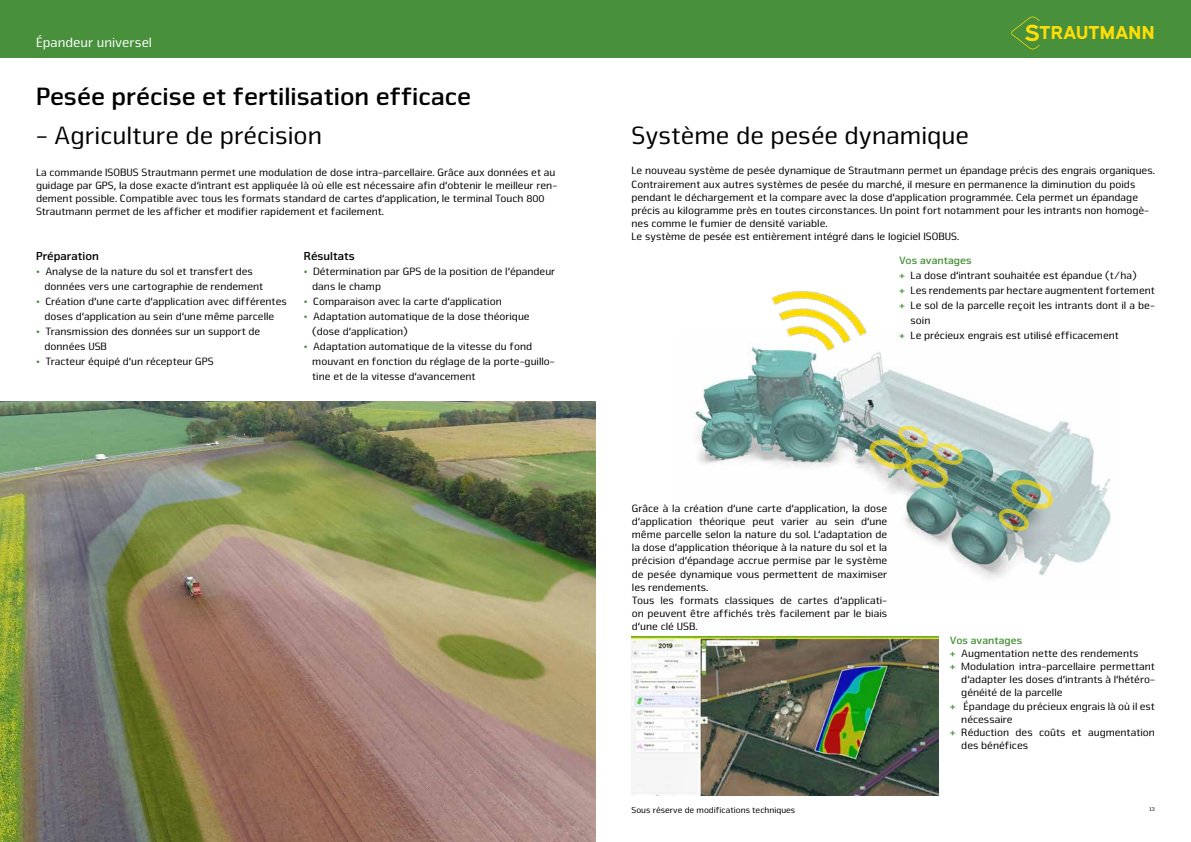
<style>
.page{position:relative;width:1191px;height:842px;background:#fff}
.page>*{position:absolute;margin:0;border:0;box-sizing:border-box;transform-origin:0 0}
.t1{font:26px "Nuri Pro";color:#000}
.t2{font:700 26px "Nuri Pro";color:#000}
.t3{font:700 18.7px "Expressway Rg";color:#ffdd06}
.t4{font:14px "Nuri Pro";color:#fff}
.t5{font:700 12px "Nuri Pro";color:#000}
.t6{font:11px/13.2px "Nuri Pro";color:#000}
.t7{font:700 11px "Nuri Pro";color:#48903c}
.t8{font:9px "Nuri Pro";color:#000}
.t9{font:6px "Nuri Pro";color:#000}
.s1{color:#48903c}
.s2{font-size:23.4px}
.s3{font-weight:700;color:#48903c}
</style>
<div class="page">
<div style="left:0;top:0;width:1191px;height:57px;background:#48903c"></div>
<svg style="left:1011px;top:16px;width:28px;height:33px"></svg>
<img style="left:0;top:401px;width:595px;height:441px">
<img style="left:695px;top:375px;width:416px;height:204px">
<img style="left:720px;top:290px;width:184px;height:120px">
<img style="left:631px;top:636px;width:307px;height:159px">
<img style="left:864px;top:421px;width:103px;height:68px">
<img style="left:994px;top:474px;width:64px;height:58px">
<p class="t4" style="left:36px;top:34px;width:118px">Épandeur universel</p>
<h1 class="t2" style="left:36px;top:81px;width:437px">Pesée précise et fertilisation efficace</h1>
<h1 class="t1" style="left:36px;top:120px;width:287px">- Agriculture de précision</h1>
<p class="t6" style="left:36px;top:166px;width:523px">La commande ISOBUS Strautmann permet une modulation de dose intra-parcellaire. Grâce aux données et au guidage par GPS, la dose exacte d‘intrant est appliquée là où elle est nécessaire afin d‘obtenir le meilleur ren&shy;dement possible. Compatible avec tous les formats standard de cartes d‘application, le terminal Touch 800<br>Strautmann permet de les afficher et modifier rapidement et facilement.</p>
<p class="t5" style="left:304px;top:249px;width:52px">Résultats</p>
<p class="t6" style="left:312px;top:264px;width:245px;line-height:15px;text-indent:-9px"><span class="s1">•</span> Détermination par GPS de la position de l‘épandeur dans le champ</p>
<p class="t6" style="left:304px;top:295px;width:199px"><span class="s1">•</span> Comparaison avec la carte d‘application</p>
<p class="t6" style="left:312px;top:309px;width:219px;line-height:15px;text-indent:-9px"><span class="s1">•</span> Adaptation automatique de la dose théorique (dose d‘application)</p>
<p class="t6" style="left:312px;top:339px;width:244px;line-height:15px;text-indent:-9px"><span class="s1">•</span> Adaptation automatique de la vitesse du fond mouvant en fonction du réglage de la porte-guillo&shy;tine et de la vitesse d‘avancement</p>
<p class="t5" style="left:36px;top:248px;width:64px">Préparation</p>
<p class="t6" style="left:45px;top:264px;width:220px;line-height:15px;text-indent:-9px"><span class="s1">•</span> Analyse de la nature du sol et transfert des données vers une cartographie de rendement</p>
<p class="t6" style="left:36px;top:294px;width:252px;line-height:15px;text-align:center"><span class="s1">•</span> Création d‘une carte d‘application avec différentes doses d‘application au sein d‘une même parcelle</p>
<p class="t6" style="left:45px;top:324px;width:217px;line-height:15px;text-indent:-9px"><span class="s1">•</span> Transmission des données sur un support de données USB</p>
<p class="t6" style="left:36px;top:354px;width:179px"><span class="s1">•</span> Tracteur équipé d‘un récepteur GPS</p>
<h1 class="t1" style="left:631px;top:120px;width:339px">Système de pesée dynamique</h1>
<h2 class="t3" style="left:1024px;top:18px;width:132px"><span class="s2">S</span>TRAUTMANN</h2>
<p class="t6" style="left:631px;top:164px;width:525px">Le nouveau système de pesée dynamique de Strautmann permet un épandage précis des engrais organiques.<br>Contrairement aux autres systèmes de pesée du marché, il mesure en permanence la diminution du poids pendant le déchargement et la compare avec la dose d‘application programmée. Cela permet un épandage précis au kilogramme près en toutes circonstances. Un point fort notamment pour les intrants non homogè&shy;nes comme le fumier de densité variable.<br>Le système de pesée est entièrement intégré dans le logiciel ISOBUS.</p>
<p class="t7" style="left:899px;top:253px;width:74px">Vos avantages</p>
<p class="t6" style="left:899px;top:269px;width:239px"><span class="s3">+</span> La dose d‘intrant souhaitée est épandue (t/ha)</p>
<p class="t6" style="left:899px;top:284px;width:257px"><span class="s3">+</span> Les rendements par hectare augmentent fortement</p>
<p class="t6" style="left:899px;top:299px;width:257px"><span class="s3">+</span> Le sol de la parcelle reçoit les intrants dont il a be-</p>
<p class="t6" style="left:910px;top:314px;width:21px">soin</p>
<p class="t6" style="left:899px;top:329px;width:221px"><span class="s3">+</span> Le précieux engrais est utilisé efficacement</p>
<p class="t6" style="left:632px;top:501px;width:257px">Grâce à la création d‘une carte d‘application, la dose d‘application théorique peut varier au sein d‘une même parcelle selon la nature du sol. L‘adaptation de la dose d‘application théorique à la nature du sol et la précision d‘épandage accrue permise par le système de pesée dynamique vous permettent de maximiser les rendements.<br>Tous les formats classiques de cartes d‘applicati&shy;on peuvent être affichés très facilement par le biais d‘une clé USB.</p>
<p class="t7" style="left:950px;top:633px;width:74px">Vos avantages</p>
<p class="t6" style="left:950px;top:647px;width:190px"><span class="s3">+</span> Augmentation nette des rendements</p>
<p class="t6" style="left:950px;top:660px;width:206px"><span class="s3">+</span> Modulation intra-parcellaire permettant</p>
<p class="t6" style="left:961px;top:673px;width:195px">d‘adapter les doses d‘intrants à l‘hétéro-</p>
<p class="t6" style="left:961px;top:686px;width:103px">généité de la parcelle</p>
<p class="t6" style="left:950px;top:699px;width:206px"><span class="s3">+</span> Épandage du précieux engrais là où il est</p>
<p class="t6" style="left:961px;top:713px;width:53px">nécessaire</p>
<p class="t6" style="left:950px;top:726px;width:206px"><span class="s3">+</span> Réduction des coûts et augmentation</p>
<p class="t6" style="left:961px;top:739px;width:68px">des bénéfices</p>
<p class="t8" style="left:631px;top:805px;width:165px">Sous réserve de modifications techniques</p>
<p class="t9" style="left:1149px;top:805px;width:7px">13</p>
</div>
